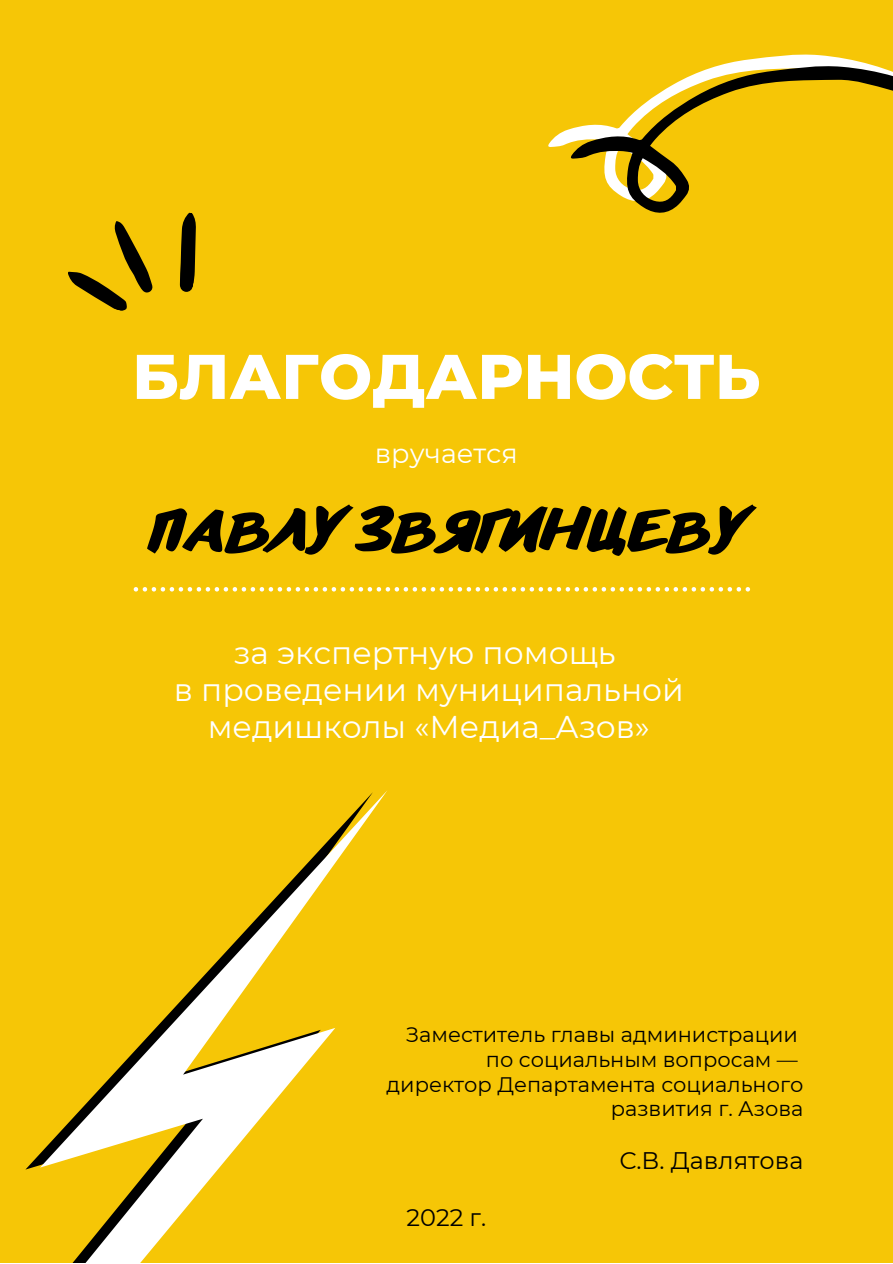
<style>
.page{position:relative;width:893px;height:1264px;background:#fff}
.page>*{position:absolute;margin:0;border:0;box-sizing:border-box;transform-origin:0 0}
.t1{font:800 63px "Montserrat";color:#fff}
.t2{font:900 52.5px "Another Shabby";color:#000}
.t3{font:31.5px/37px "Montserrat";color:#fff;text-align:center}
.t4{font:27px "Montserrat";color:#fff}
.t5{font:24px "Montserrat";color:#000}
.t6{font:21px/24.8px "Montserrat";color:#000;text-align:right}
</style>
<div class="page">
<div style="left:0;top:0;width:892px;height:1262px;background:#f6c606"></div>
<svg style="left:134px;top:587px;width:616px;height:4px"></svg>
<svg style="left:25px;top:791px;width:362px;height:471px"></svg>
<svg style="left:68px;top:212px;width:128px;height:99px"></svg>
<svg style="left:561px;top:54px;width:331px;height:159px"></svg>
<h1 class="t1" style="left:132px;top:338px;width:630px">БЛАГОДАРНОСТЬ</h1>
<p class="t4" style="left:375px;top:436px;width:144px">вручается</p>
<h2 class="t2" style="left:150px;top:505px;width:594px">ПАВЛУ ЗВЯГИНЦЕВУ</h2>
<h3 class="t3" style="left:174px;top:633px;width:511px">за экспертную помощь<br>в проведении муниципальной медишколы «Медиа_Азов»</h3>
<p class="t6" style="left:386px;top:1022px;width:418px">Заместитель главы администрации по социальным вопросам — директор Департамента социального развития г. Азова</p>
<p class="t5" style="left:619px;top:1146px;width:185px">С.В. Давлятова</p>
<p class="t5" style="left:406px;top:1202px;width:81px">2022 г.</p>
</div>
